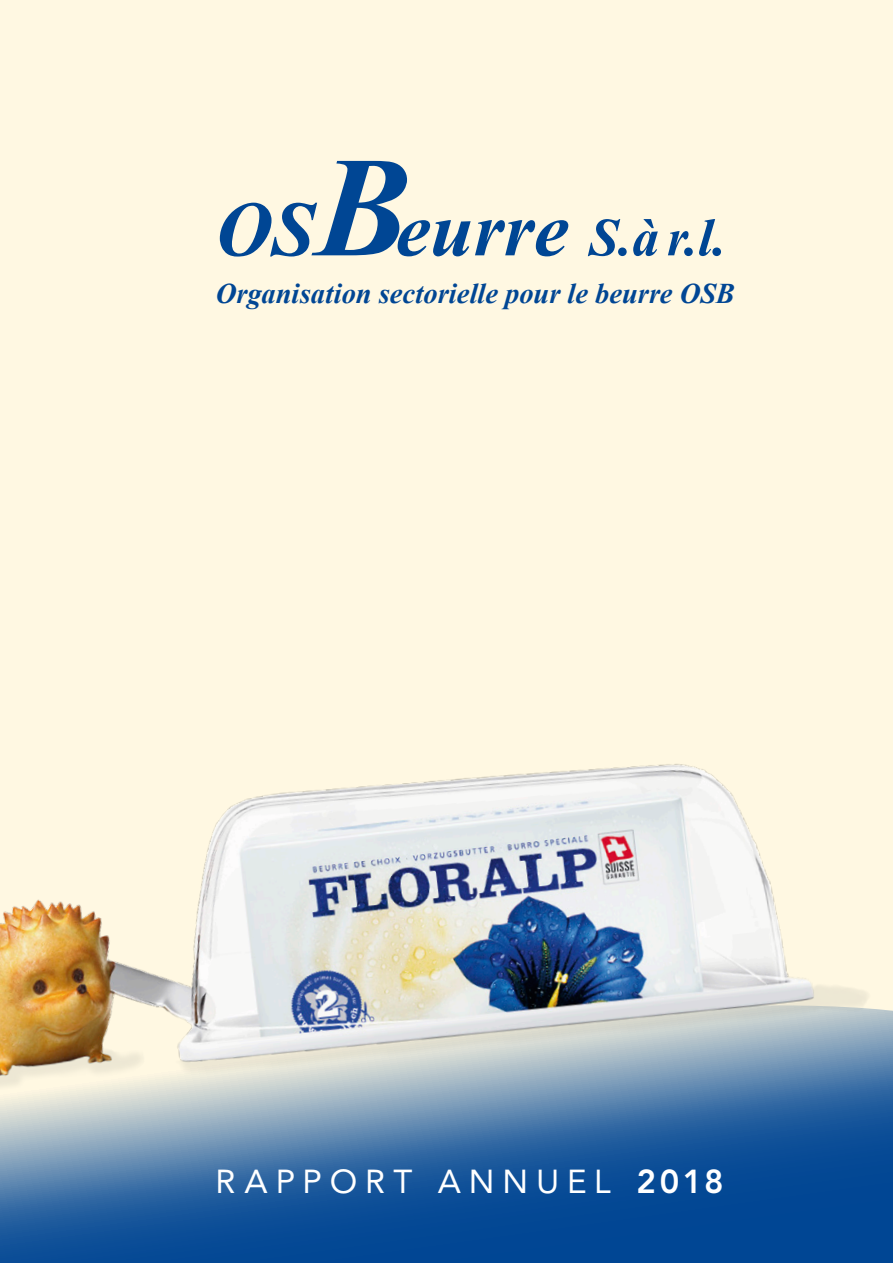
<style>
.page{position:relative;width:893px;height:1263px;background:#fff8e2}
.page>*{position:absolute;margin:0;border:0;box-sizing:border-box;transform-origin:0 0}
.t1{font:italic 700 77.7px "Times New Roman";color:#004694}
.t2{font:33px "Avenir";letter-spacing:.24em;color:#fff}
.t3{font:italic 700 28.5px "Times New Roman";color:#004694}
.s1{font-size:142.65px}
.s2{font-size:53.55px}
.s3{font-weight:800}
</style>
<div class="page">
<svg style="left:0;top:1010px;width:893px;height:253px;background:#215d9d"></svg>
<img style="left:0;top:764px;width:888px;height:356px">
<h1 class="t1" style="left:216px;top:175px;width:512px">OS<span class="s1">B</span>eurre <span class="s2">S.à r.l.</span></h1>
<p class="t3" style="left:216px;top:274px;width:521px">Organisation sectorielle pour le beurre OSB</p>
<p class="t2" style="left:216px;top:1162px;width:510px">RAPPORT ANNUEL <span class="s3">2018</span></p>
</div>
